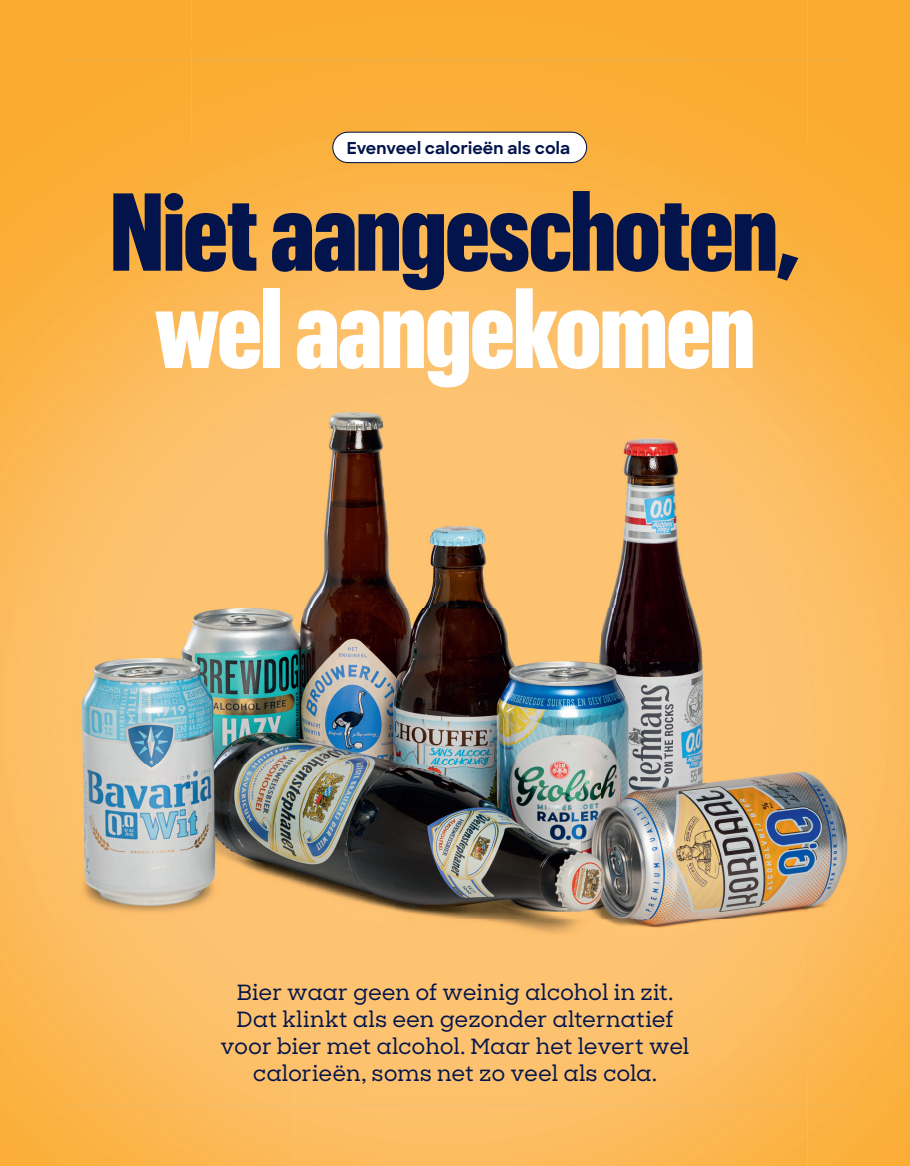
<style>
.page{position:relative;width:910px;height:1166px;background:#fff}
.page>*{position:absolute;margin:0;border:0;box-sizing:border-box;transform-origin:0 0}
.t1{font:900 108px "Graphik X Cond";letter-spacing:-.01em;color:#02144b}
.t2{font:900 108px "Graphik X Cond";letter-spacing:-.015em;color:#fff}
.t3{font:500 21px/27px "Sharp Slab";letter-spacing:-.005em;color:#02144b;text-align:center}
.t4{font:700 16.5px "Sharp Sans";letter-spacing:.01em;color:#02144b}
</style>
<div class="page">
<img style="left:0;top:0;width:910px;height:1165px">
<div style="left:60px;top:43px;width:178px;height:9px;background:#faab30"></div>
<img style="left:59px;top:60px;width:792px;height:1px">
<svg style="left:60px;top:1114px;width:7px;height:9px"></svg>
<img style="left:90px;top:1115px;width:73px;height:9px">
<img style="left:163px;top:1115px;width:85px;height:9px">
<img style="left:59px;top:1105px;width:792px;height:1px">
<div style="left:333px;top:132px;width:254px;height:30px;background:#fff;border-radius:15px"></div>
<div style="left:332px;top:132px;width:255px;height:31px;border:1px solid #02144b;border-radius:15px"></div>
<p class="t4" style="left:347px;top:135px;width:225px">Evenveel calorieën als cola</p>
<h1 class="t1" style="left:110px;top:154px;width:692px">Niet aangeschoten,</h1>
<h1 class="t2" style="left:155px;top:251px;width:602px">wel aangekomen</h1>
<p class="t3" style="left:220px;top:977px;width:470px">Bier waar geen of weinig alcohol in zit.<br>Dat klinkt als een gezonder alternatief voor bier met alcohol. Maar het levert wel calorieën, soms net zo veel als cola.</p>
</div>
